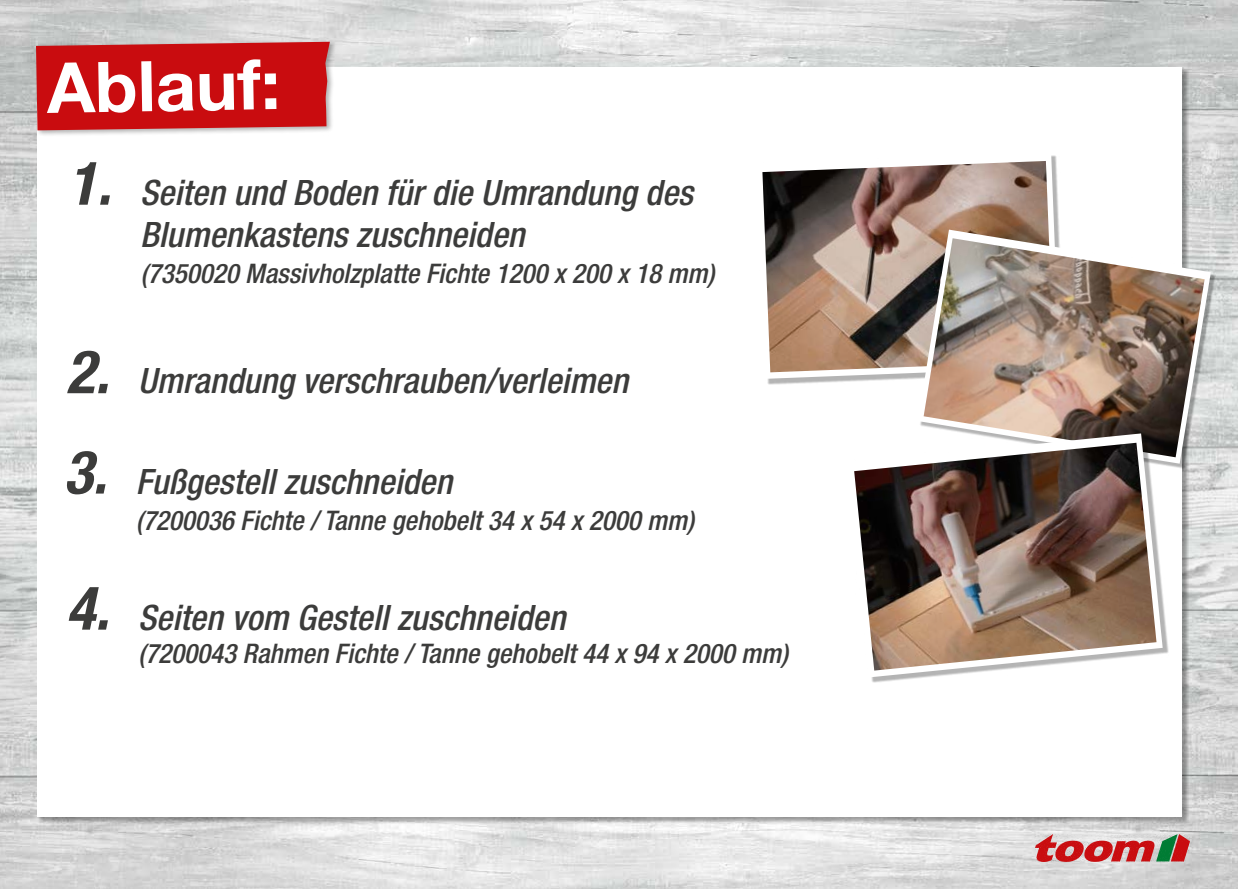
<style>
.page{position:relative;width:1238px;height:889px;background:#fff}
.page>*{position:absolute;margin:0;border:0;box-sizing:border-box;transform-origin:0 0}
.t1{font:700 70px "Helvetica Neue LT Pro";color:#fff}
.t2{font:italic 500 condensed 35px/42px "Helvetica Neue LT Pro";color:#3c3c3b}
.t3{font:italic 500 condensed 27px "Helvetica Neue LT Pro";color:#3c3c3b}
.s1{font-weight:700;font-size:60px}
</style>
<div class="page">
<img style="left:0;top:0;width:1238px;height:889px">
<img style="left:1035px;top:834px;width:154px;height:28px">
<div style="left:37px;top:67px;width:1144px;height:750px;background:#fff"></div>
<div style="left:34px;top:40px;width:302px;height:97px;background:#000;opacity:.3"></div>
<div style="left:36px;top:42px;width:294px;height:88px;background:#c90c0f"></div>
<svg style="left:768px;top:155px;width:291px;height:224px"></svg>
<img style="left:762px;top:161px;width:291px;height:211px">
<div style="left:920px;top:232px;width:296px;height:237px;background:#000;opacity:.3"></div>
<svg style="left:918px;top:230px;width:292px;height:234px"></svg>
<img style="left:923px;top:238px;width:281px;height:219px">
<div style="left:851px;top:437px;width:317px;height:246px;background:#000;opacity:.3"></div>
<svg style="left:851px;top:433px;width:311px;height:244px"></svg>
<img style="left:854px;top:443px;width:302px;height:228px">
<h1 class="t1" style="left:46px;top:45px;width:235px;rotate:-1deg">Ablauf:</h1>
<p class="t2" style="left:140px;top:172px;width:554px;text-indent:-72px"><span class="s1">1.</span> Seiten und Boden für die Umrandung des<br>Blumenkastens zuschneiden</p>
<p class="t3" style="left:141px;top:258px;width:575px">(7350020 Massivholzplatte Fichte 1200 x 200 x 18 mm)</p>
<p class="t2" style="left:66px;top:360px;width:564px"><span class="s1">2.</span> Umrandung verschrauben/verleimen</p>
<p class="t2" style="left:64px;top:461px;width:390px"><span class="s1">3.</span> Fußgestell zuschneiden</p>
<p class="t3" style="left:136px;top:505px;width:559px">(7200036 Fichte / Tanne gehobelt 34 x 54 x 2000 mm)</p>
<p class="t2" style="left:66px;top:597px;width:501px"><span class="s1">4.</span> Seiten vom Gestell zuschneiden</p>
<p class="t3" style="left:138px;top:637px;width:651px">(7200043 Rahmen Fichte / Tanne gehobelt 44 x 94 x 2000 mm)</p>
</div>
